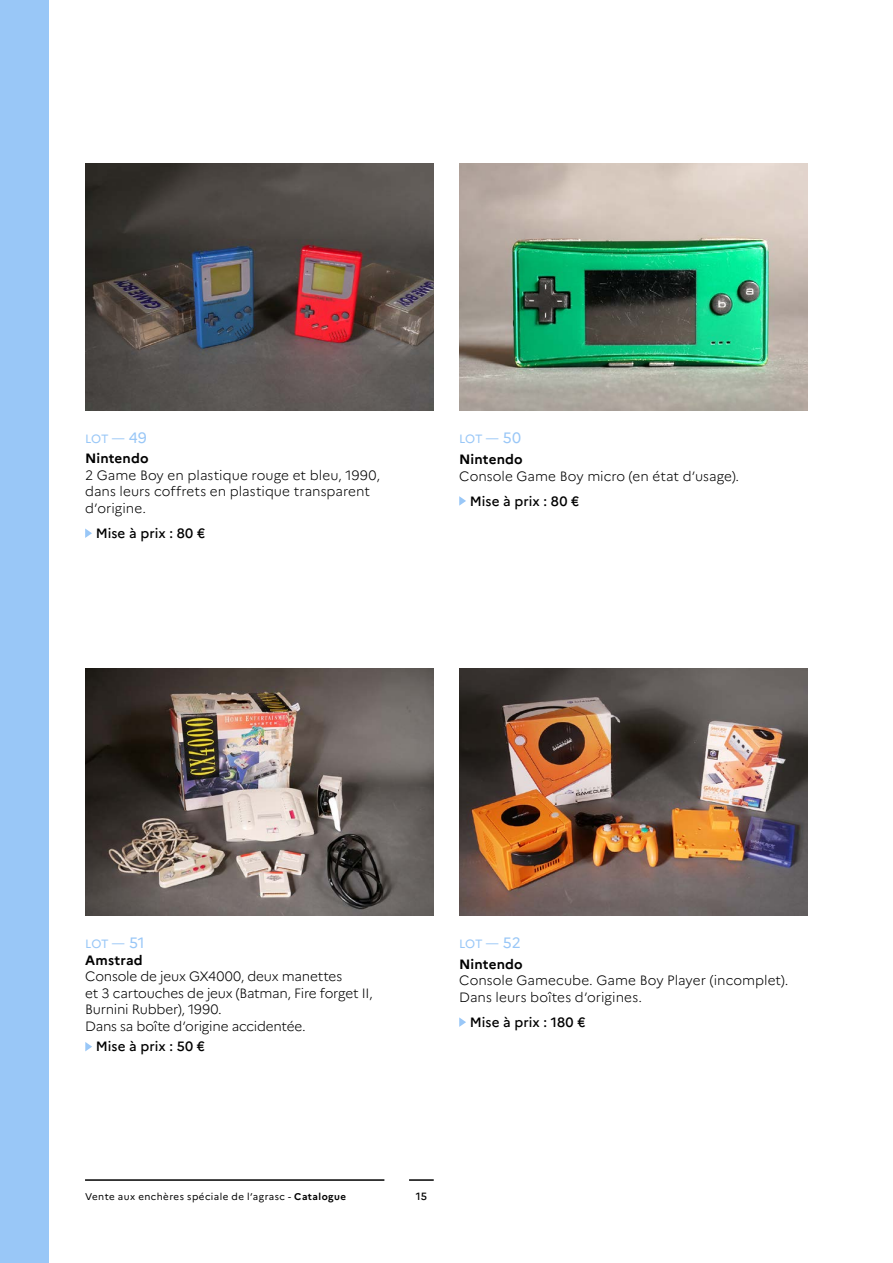
<style>
.page{position:relative;width:893px;height:1263px;background:#fff}
.page>*{position:absolute;margin:0;border:0;box-sizing:border-box;transform-origin:0 0}
.t1{font:300 13.5px/16.5px "Marianne";color:#000}
.t2{font:300 13.5px/16.5px "Marianne";letter-spacing:-.02em;color:#000}
.t3{font:500 13.5px "Marianne";letter-spacing:.005em;color:#000}
.t4{font:700 13.5px "Marianne";letter-spacing:.01em;color:#000}
.t5{font:12px "Marianne";letter-spacing:-.02em;color:#99c7f7}
.t6{font:500 10.5px "Marianne";color:#000}
.t7{font:9.75px "Marianne";letter-spacing:.045em;color:#000}
.s1{font-size:15px}
.s2{font-weight:700}
</style>
<div class="page">
<hr style="left:409px;top:1179px;width:25px;height:2px;background:#000">
<hr style="left:85px;top:1179px;width:299px;height:2px;background:#000">
<div style="left:0;top:0;width:49px;height:1263px;background:#99c7f7"></div>
<img style="left:85px;top:164px;width:349px;height:246px">
<img style="left:85px;top:668px;width:349px;height:247px">
<img style="left:459px;top:164px;width:349px;height:246px">
<img style="left:459px;top:668px;width:349px;height:247px">
<svg style="left:85px;top:528px;width:7px;height:10px"></svg>
<svg style="left:85px;top:1042px;width:7px;height:9px"></svg>
<svg style="left:459px;top:496px;width:7px;height:10px"></svg>
<svg style="left:459px;top:1017px;width:7px;height:10px"></svg>
<p class="t5" style="left:85px;top:431px;width:63px">LOT — <span class="s1">49</span></p>
<p class="t4" style="left:85px;top:450px;width:65px">Nintendo</p>
<p class="t1" style="left:85px;top:467px;width:296px">2 Game Boy en plastique rouge et bleu, 1990, dans leurs coffrets en plastique transparent d’origine.</p>
<p class="t3" style="left:96px;top:525px;width:111px">Mise à prix : 80 €</p>
<p class="t5" style="left:459px;top:432px;width:63px">LOT — <span class="s1">50</span></p>
<p class="t4" style="left:459px;top:451px;width:65px">Nintendo</p>
<p class="t1" style="left:459px;top:468px;width:281px">Console Game Boy micro (en état d’usage).</p>
<p class="t3" style="left:470px;top:493px;width:111px">Mise à prix : 80 €</p>
<p class="t5" style="left:85px;top:936px;width:61px">LOT — <span class="s1">51</span></p>
<p class="t4" style="left:85px;top:951px;width:59px">Amstrad</p>
<p class="t2" style="left:85px;top:968px;width:289px">Console de jeux GX4000, deux manettes<br>et 3 cartouches de jeux (Batman, Fire forget II, Burnini Rubber), 1990.<br>Dans sa boîte d’origine accidentée.</p>
<p class="t3" style="left:96px;top:1038px;width:111px">Mise à prix : 50 €</p>
<p class="t5" style="left:459px;top:936px;width:63px">LOT — <span class="s1">52</span></p>
<p class="t4" style="left:459px;top:956px;width:65px">Nintendo</p>
<p class="t1" style="left:459px;top:972px;width:331px">Console Gamecube. Game Boy Player (incomplet).<br>Dans leurs boîtes d’origines.</p>
<p class="t3" style="left:470px;top:1014px;width:117px">Mise à prix : 180 €</p>
<p class="t7" style="left:85px;top:1190px;width:263px">Vente aux enchères spéciale de l’agrasc - <span class="s2">Catalogue</span></p>
<p class="t6" style="left:416px;top:1190px;width:13px">15</p>
</div>
